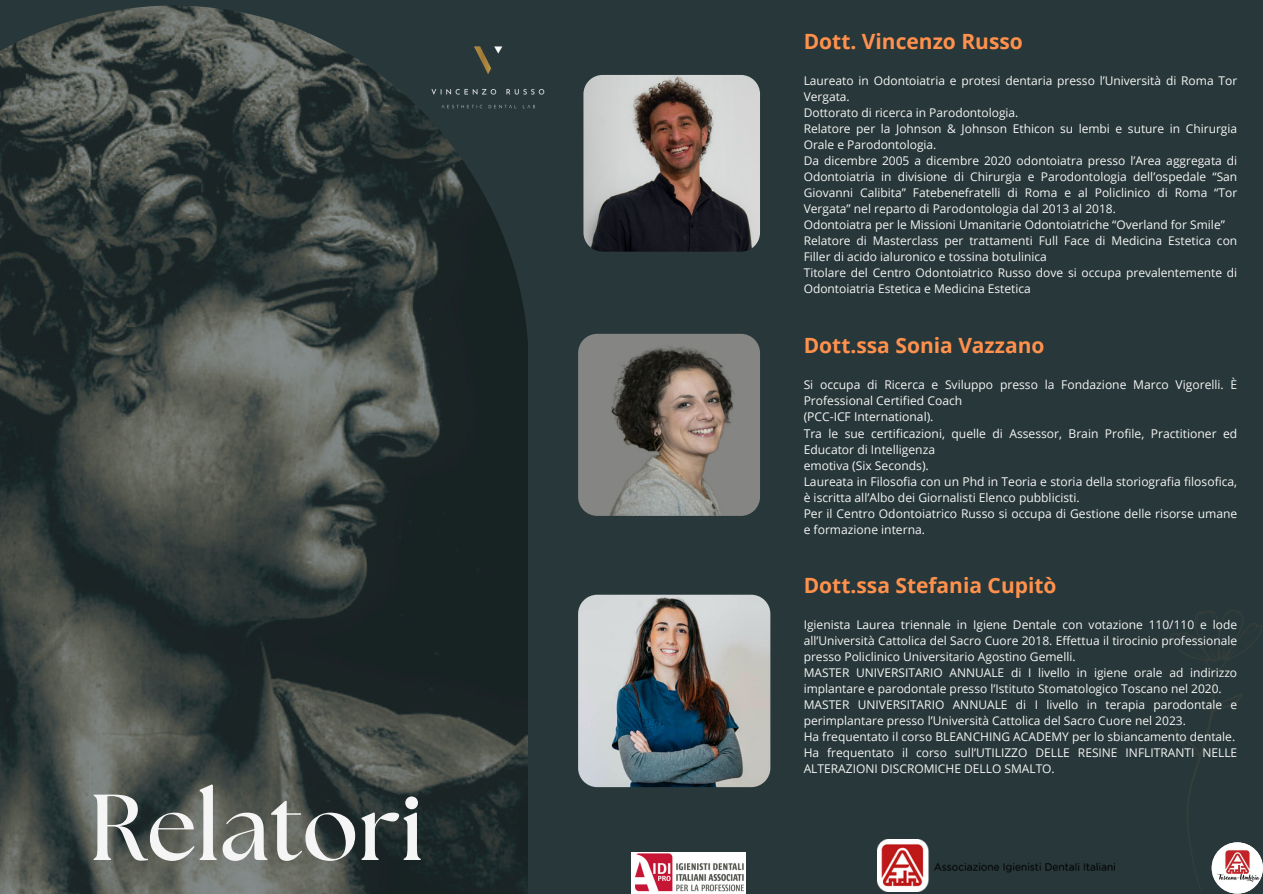
<style>
.page{position:relative;width:1263px;height:894px;background:#fff}
.page>*{position:absolute;margin:0;border:0;box-sizing:border-box;transform-origin:0 0}
.t1{font:700 93.3px "The Seasons";color:#f5f5f5}
.t2{font:700 21px "Open Sans";color:#ff914d}
.t3{font:12.15px/16px "Open Sans";color:#f5f5f5}
.t4{font:12px/16px "Open Sans";color:#f5f5f5}
</style>
<div class="page">
<div style="left:0;top:0;width:1263px;height:893px;background:#283739"></div>
<img style="left:877px;top:839px;width:238px;height:52px">
<img style="left:631px;top:852px;width:114px;height:40px">
<svg style="left:1170px;top:610px;width:93px;height:280px"></svg>
<img style="left:1212px;top:842px;width:51px;height:51px;border-radius:50%">
<img style="left:0;top:6px;width:528px;height:887px">
<img style="left:583px;top:75px;width:177px;height:176px;border-radius:19px">
<img style="left:578px;top:334px;width:182px;height:181px">
<img style="left:578px;top:594px;width:192px;height:192px;border-radius:19px">
<img style="left:386px;top:27px;width:159px;height:96px">
<p class="t1" style="left:89px;top:785px;width:336px">Relatori</p>
<p class="t2" style="left:804px;top:27px;width:221px">Dott. Vincenzo Russo</p>
<p class="t4" style="left:804px;top:73px;width:435px">Laureato in Odontoiatria e protesi dentaria presso l’Università di Roma Tor<br>Vergata.</p>
<h2 class="t4" style="left:804px;top:105px;width:216px">Dottorato di ricerca in Parodontologia.</h2>
<p class="t4" style="left:804px;top:121px;width:435px">Relatore per la Johnson &amp; Johnson Ethicon su lembi e suture in Chirurgia<br>Orale e Parodontologia.</p>
<p class="t4" style="left:804px;top:153px;width:435px;text-align:justify">Da dicembre 2005 a dicembre 2020 odontoiatra presso l’Area aggregata di Odontoiatria in divisione di Chirurgia e Parodontologia dell’ospedale “San Giovanni Calibita” Fatebenefratelli di Roma e al Policlinico di Roma “Tor Vergata” nel reparto di Parodontologia dal 2013 al 2018.</p>
<p class="t4" style="left:804px;top:217px;width:423px">Odontoiatra per le Missioni Umanitarie Odontoiatriche “Overland for Smile”</p>
<p class="t4" style="left:804px;top:233px;width:435px">Relatore di Masterclass per trattamenti Full Face di Medicina Estetica con<br>Filler di acido ialuronico e tossina botulinica</p>
<p class="t4" style="left:804px;top:265px;width:435px">Titolare del Centro Odontoiatrico Russo dove si occupa prevalentemente di<br>Odontoiatria Estetica e Medicina Estetica</p>
<p class="t2" style="left:804px;top:330px;width:242px">Dott.ssa Sonia Vazzano</p>
<p class="t3" style="left:804px;top:376px;width:435px">Si occupa di Ricerca e Sviluppo presso la Fondazione Marco Vigorelli. È<br>Professional Certified Coach</p>
<h2 class="t3" style="left:804px;top:408px;width:131px">(PCC-ICF International).</h2>
<p class="t3" style="left:804px;top:425px;width:435px">Tra le sue certificazioni, quelle di Assessor, Brain Profile, Practitioner ed<br>Educator di Intelligenza</p>
<p class="t3" style="left:804px;top:457px;width:127px">emotiva (Six Seconds).</p>
<p class="t3" style="left:804px;top:473px;width:435px">Laureata in Filosofia con un Phd in Teoria e storia della storiografia filosofica, è iscritta all’Albo dei Giornalisti Elenco pubblicisti.</p>
<p class="t3" style="left:804px;top:505px;width:435px">Per il Centro Odontoiatrico Russo si occupa di Gestione delle risorse umane e formazione interna.</p>
<p class="t2" style="left:804px;top:570px;width:254px">Dott.ssa Stefania Cupitò</p>
<p class="t4" style="left:804px;top:616px;width:435px;text-align:justify">Igienista Laurea triennale in Igiene Dentale con votazione 110/110 e lode all’Università Cattolica del Sacro Cuore 2018. Effettua il tirocinio professionale presso Policlinico Universitario Agostino Gemelli.</p>
<h2 class="t4" style="left:804px;top:664px;width:435px">MASTER UNIVERSITARIO ANNUALE di I livello in igiene orale ad indirizzo implantare e parodontale presso l’Istituto Stomatologico Toscano nel 2020.</h2>
<p class="t4" style="left:804px;top:696px;width:435px">MASTER UNIVERSITARIO ANNUALE di I livello in terapia parodontale e perimplantare presso l’Università Cattolica del Sacro Cuore nel 2023.</p>
<p class="t4" style="left:804px;top:728px;width:433px">Ha frequentato il corso BLEANCHING ACADEMY per lo sbiancamento dentale.</p>
<p class="t4" style="left:804px;top:744px;width:435px">Ha frequentato il corso sull’UTILIZZO DELLE RESINE INFLITRANTI NELLE<br>ALTERAZIONI DISCROMICHE DELLO SMALTO.</p>
</div>
